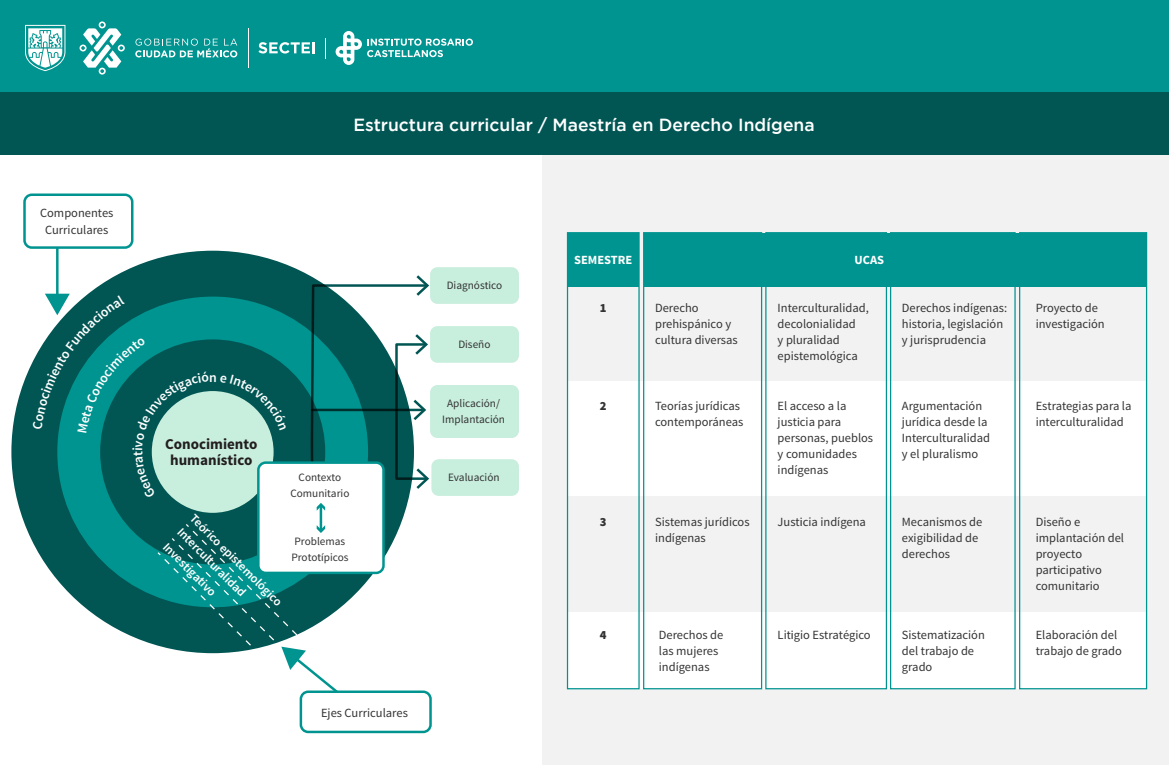
<style>
.page{position:relative;width:1169px;height:765px;background:#fff}
.page>*{position:absolute;margin:0;border:0;box-sizing:border-box;transform-origin:0 0}
.t1{font:500 17.5px "Gotham";color:#fff}
.t2{font:700 15px/16.1px "Source Sans Pro";color:#221e1f;text-align:center}
.t3{font:600 13.75px "Source Sans Pro";color:#fff}
.t4{font:12.5px/16.1px "Source Sans Pro";color:#333}
.t5{font:600 12.5px/18.8px "Source Sans Pro";color:#fff}
.t6{font:700 12.5px "Source Sans Pro";color:#fff}
.t7{font:900 12.5px "Source Sans Pro";color:#333}
.t8{font:11.25px/16.1px "Source Sans Pro";color:#333;text-align:center}
.s1{font-family:"Myriad Pro"}
</style>
<div class="page">
<div style="left:11px;top:251px;width:403px;height:402px;background:#015654;border-radius:50%"></div>
<div style="left:57px;top:297px;width:311px;height:310px;background:#009490;border-radius:50%"></div>
<div style="left:100px;top:339px;width:225px;height:225px;background:#015654;border-radius:50%"></div>
<div style="left:542px;top:138px;width:627px;height:627px;background:#f2f2f2"></div>
<div style="left:567px;top:233px;width:72px;height:54px;background:#009490"></div>
<div style="left:0;top:92px;width:1169px;height:63px;background:#015654"></div>
<div style="left:0;top:0;width:1169px;height:92px;background:#009490"></div>
<svg style="left:80px;top:21px;width:45px;height:54px"></svg>
<svg style="left:25px;top:25px;width:40px;height:46px"></svg>
<svg style="left:135px;top:39px;width:102px;height:18px"></svg>
<hr style="left:248px;top:28px;width:1px;height:40px;background:#fff">
<svg style="left:325px;top:38px;width:1px;height:21px"></svg>
<svg style="left:258px;top:42px;width:57px;height:12px"></svg>
<svg style="left:336px;top:31px;width:137px;height:34px"></svg>
<div style="left:644px;top:233px;width:502px;height:54px;background:#009490"></div>
<div style="left:567px;top:382px;width:579px;height:114px;background:#fff"></div>
<div style="left:567px;top:612px;width:579px;height:77px;background:#fff"></div>
<div style="left:643px;top:232px;width:119px;height:457px;border:1px solid #009490"></div>
<div style="left:765px;top:232px;width:122px;height:457px;border:1px solid #009490"></div>
<div style="left:890px;top:232px;width:125px;height:457px;border:1px solid #009490"></div>
<div style="left:1019px;top:232px;width:128px;height:457px;border:1px solid #009490"></div>
<div style="left:567px;top:232px;width:73px;height:457px;border:1px solid #009490"></div>
<div style="left:152px;top:391px;width:122px;height:122px;background:#c8eedd;border-radius:50%"></div>
<div style="left:300px;top:691px;width:132px;height:42px;border:2px solid #009490;border-radius:7px"></div>
<hr style="left:56px;top:240px;width:3px;height:57px;background:#009490">
<div style="left:258px;top:463px;width:125px;height:110px;background:#fff;border-radius:7px"></div>
<div style="left:257px;top:461px;width:128px;height:113px;border:2px solid #009490;border-radius:7px"></div>
<hr style="left:320px;top:506px;width:2px;height:24px;background:#009490">
<svg style="left:317px;top:503px;width:8px;height:8px"></svg>
<svg style="left:156px;top:523px;width:184px;height:172px"></svg>
<svg style="left:311px;top:275px;width:118px;height:214px"></svg>
<div style="left:430px;top:267px;width:89px;height:37px;background:#c8eedd;border-radius:7px"></div>
<div style="left:430px;top:326px;width:89px;height:37px;background:#c8eedd;border-radius:7px"></div>
<div style="left:431px;top:459px;width:88px;height:37px;background:#c8eedd;border-radius:7px"></div>
<div style="left:430px;top:385px;width:89px;height:53px;background:#c8eedd;border-radius:7px"></div>
<div style="left:25px;top:195px;width:107px;height:53px;background:#fff;border-radius:7px"></div>
<div style="left:23px;top:194px;width:110px;height:55px;border:2px solid #009490;border-radius:7px"></div>
<svg style="left:32px;top:294px;width:177px;height:204px"></svg>
<svg style="left:220px;top:391px;width:50px;height:39px"></svg>
<p class="t4" style="left:40px;top:205px;width:75px;text-align:center">Componentes<br>Curriculares</p>
<h1 class="t1" style="left:353px;top:115px;width:463px">Estructura curricular / Maestría en Derecho Indígena</h1>
<p class="t3" style="left:209px;top:368px;width:9px">n</p>
<p class="t2" style="left:165px;top:436px;width:94px">Conocimiento humanístico</p>
<p class="t5" style="left:199px;top:510px;width:126px;rotate:45deg">Teórico epistemológico<br>Interculturalidad</p>
<p class="t5" style="left:171px;top:538px;width:71px;rotate:45deg">Investigativo</p>
<p class="t8" style="left:290px;top:469px;width:60px">Contexto<br>Comunitario</p>
<p class="t8" style="left:291px;top:533px;width:59px;text-align:left">Problemas<br>Proto<span class="s1">tí</span>picos</p>
<p class="t8" style="left:447px;top:277px;width:57px">Diagnós<span class="s1">ti</span>co</p>
<p class="t8" style="left:458px;top:336px;width:34px">Diseño</p>
<p class="t8" style="left:442px;top:395px;width:64px">Aplicación/<br>Implantación</p>
<p class="t8" style="left:448px;top:469px;width:53px">Evaluación</p>
<p class="t4" style="left:321px;top:705px;width:88px">Ejes Curriculares</p>
<p class="t6" style="left:574px;top:252px;width:60px">SEMESTRE</p>
<p class="t6" style="left:854px;top:252px;width:31px">UCAS</p>
<p class="t7" style="left:600px;top:300px;width:8px">1</p>
<p class="t7" style="left:600px;top:398px;width:8px">2</p>
<p class="t7" style="left:600px;top:513px;width:8px">3</p>
<p class="t7" style="left:600px;top:626px;width:8px">4</p>
<p class="t4" style="left:655px;top:300px;width:84px">Derecho prehispánico y cultura diversas</p>
<p class="t4" style="left:655px;top:398px;width:90px">Teorías jurídicas contemporáneas</p>
<p class="t4" style="left:655px;top:514px;width:96px">Sistemas jurídicos indígenas</p>
<p class="t4" style="left:777px;top:300px;width:93px">Interculturalidad, decolonialidad<br>y pluralidad epistemológica</p>
<p class="t4" style="left:777px;top:398px;width:97px">El acceso a la just<span class="s1">i</span>cia para personas, pueblos y comunidades indígenas</p>
<p class="t4" style="left:777px;top:514px;width:90px">Just<span class="s1">i</span>cia indígena</p>
<p class="t4" style="left:902px;top:300px;width:107px">Derechos indígenas: historia, legislación y jurisprudencia</p>
<p class="t4" style="left:902px;top:398px;width:90px">Argumentación jurídica desde la<br>Interculturalidad y el pluralismo</p>
<p class="t4" style="left:902px;top:514px;width:82px">Mecanismos de exigibilidad de derechos</p>
<p class="t4" style="left:659px;top:627px;width:66px">Derechos de las mujeres indígenas</p>
<p class="t4" style="left:777px;top:627px;width:94px">Li<span class="s1">ti</span>gio Estratégico</p>
<p class="t4" style="left:902px;top:627px;width:84px">Sistema<span class="s1">ti</span>zación del trabajo de grado</p>
<p class="t4" style="left:1035px;top:300px;width:71px">Proyecto de inves<span class="s1">ti</span>gación</p>
<p class="t4" style="left:1035px;top:398px;width:97px">Estrategias para la interculturalidad</p>
<p class="t4" style="left:1035px;top:514px;width:90px">Diseño e implantación del proyecto par<span class="s1">ti</span>cipa<span class="s1">ti</span>vo comunitario</p>
<p class="t4" style="left:1035px;top:627px;width:88px">Elaboración del trabajo de grado</p>
</div>
